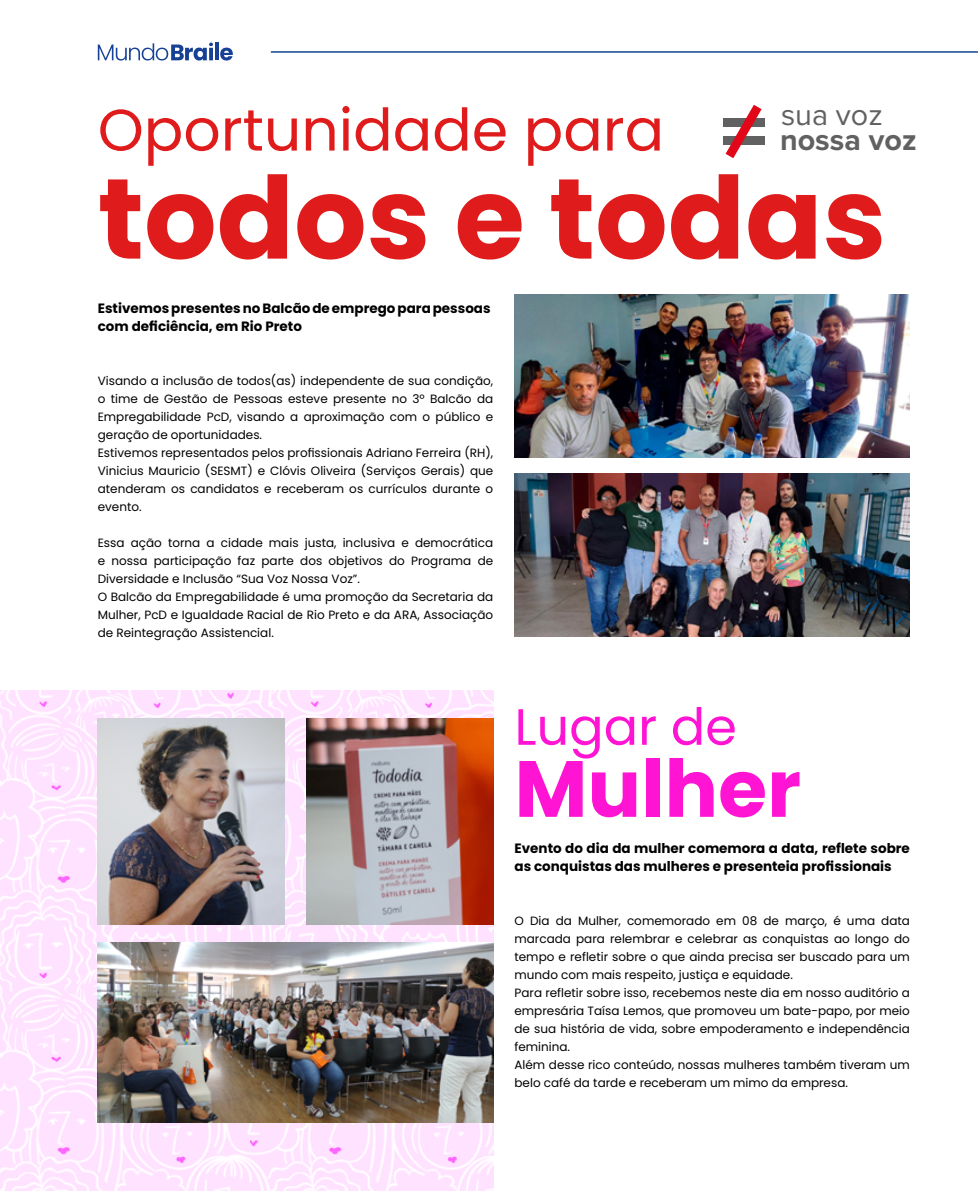
<style>
.page{position:relative;width:978px;height:1191px;background:#fff}
.page>*{position:absolute;margin:0;border:0;box-sizing:border-box;transform-origin:0 0}
.t1{font:700 114px "Poppins";color:#e01b1b}
.t2{font:700 79.5px "Poppins";color:#ff14d4}
.t3{font:58.5px "Poppins";color:#e01b1b}
.t4{font:51px "Poppins";color:#ff14d4}
.t5{font:700 30.6px "Proxima Nova";color:#616161}
.t6{font:30.6px "Proxima Nova";color:#616161}
.t7{font:700 13.5px/18px "Poppins";color:#000}
.t8{font:12px/18px "Poppins";color:#000}
</style>
<div class="page">
<svg style="left:98px;top:43px;width:115px;height:18px"></svg>
<hr style="left:215px;top:43px;width:4px;height:17px;background:#164194">
<svg style="left:220px;top:48px;width:13px;height:13px"></svg>
<hr style="left:271px;top:51px;width:707px;height:2px;background:#134392">
<img style="left:0;top:691px;width:493px;height:500px">
<img style="left:98px;top:718px;width:187px;height:207px">
<img style="left:98px;top:943px;width:395px;height:180px">
<img style="left:514px;top:295px;width:396px;height:162px">
<img style="left:514px;top:474px;width:396px;height:163px">
<img style="left:306px;top:718px;width:187px;height:207px">
<div style="left:723px;top:118px;width:41px;height:9px;background:#616161"></div>
<div style="left:723px;top:136px;width:41px;height:9px;background:#616161"></div>
<svg style="left:726px;top:105px;width:36px;height:53px"></svg>
<h3 class="t3" style="left:98px;top:96px;width:568px">Oportunidade para</h3>
<h1 class="t1" style="left:98px;top:153px;width:790px">todos e todas</h1>
<h3 class="t6" style="left:781px;top:92px;width:103px">sua voz</h3>
<h3 class="t5" style="left:780px;top:117px;width:138px">nossa voz</h3>
<p class="t7" style="left:98px;top:299px;width:394px">Estivemos presentes no Balcão de emprego para pessoas com deficiência, em Rio Preto</p>
<p class="t8" style="left:98px;top:371px;width:397px">Visando a inclusão de todos(as) independente de sua condição, o time de Gestão de Pessoas esteve presente no 3º Balcão da Empregabilidade PcD, visando a aproximação com o público e geração de oportunidades.<br>Estivemos representados pelos profissionais Adriano Ferreira (RH), Vinicius Mauricio (SESMT) e Clóvis Oliveira (Serviços Gerais) que atenderam os candidatos e receberam os currículos durante o evento.</p>
<p class="t8" style="left:98px;top:533px;width:397px">Essa ação torna a cidade mais justa, inclusiva e democrática e nossa participação faz parte dos objetivos do Programa de Diversidade e Inclusão “Sua Voz Nossa Voz”.<br>O Balcão da Empregabilidade é uma promoção da Secretaria da Mulher, PcD e Igualdade Racial de Rio Preto e da ARA, Associação de Reintegração Assistencial.</p>
<h3 class="t4" style="left:514px;top:697px;width:224px">Lugar de</h3>
<h2 class="t2" style="left:514px;top:743px;width:288px">Mulher</h2>
<p class="t7" style="left:514px;top:839px;width:397px">Evento do dia da mulher comemora a data, reflete sobre as conquistas das mulheres e presenteia profissionais</p>
<p class="t8" style="left:514px;top:911px;width:397px">O Dia da Mulher, comemorado em 08 de março, é uma data marcada para relembrar e celebrar as conquistas ao longo do tempo e refletir sobre o que ainda precisa ser buscado para um mundo com mais respeito, justiça e equidade.<br>Para refletir sobre isso, recebemos neste dia em nosso auditório a empresária Taísa Lemos, que promoveu um bate-papo, por meio de sua história de vida, sobre empoderamento e independência feminina.<br>Além desse rico conteúdo, nossas mulheres também tiveram um belo café da tarde e receberam um mimo da empresa.</p>
</div>
